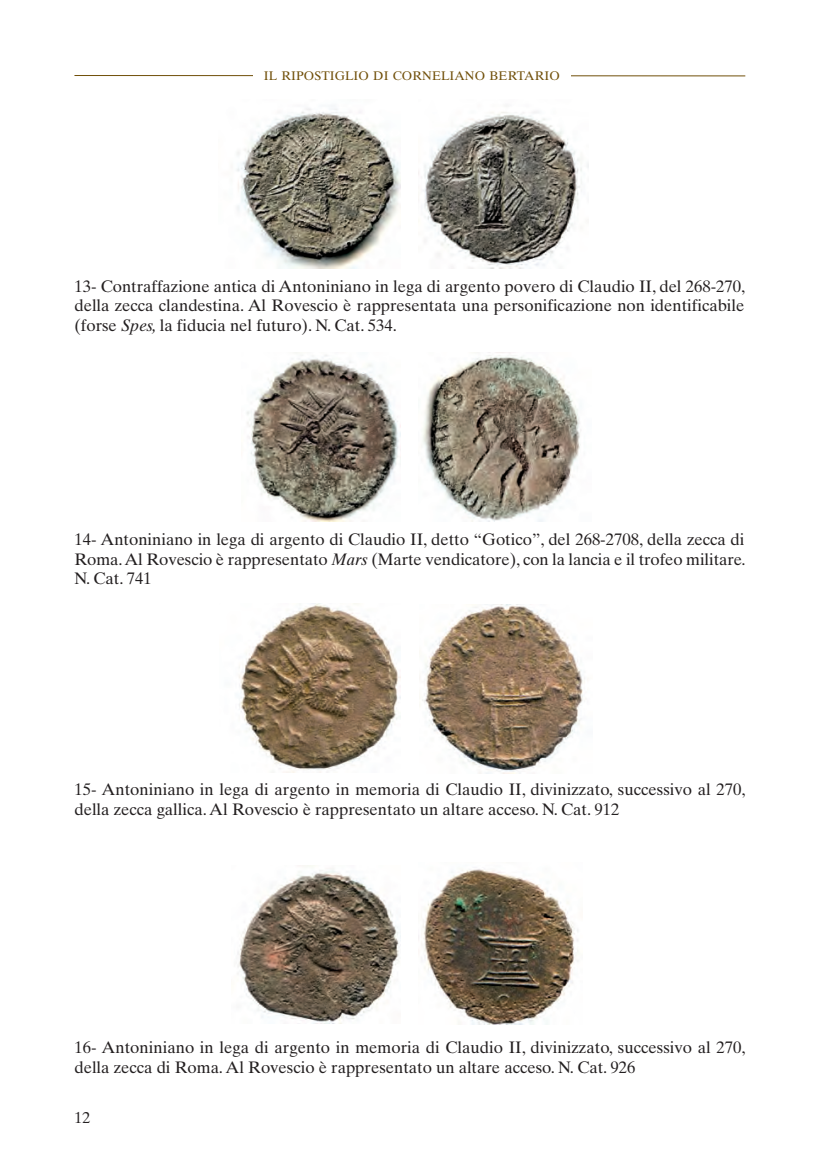
<style>
.page{position:relative;width:819px;height:1166px;background:#fff}
.page>*{position:absolute;margin:0;border:0;box-sizing:border-box;transform-origin:0 0}
.t1{font:16.62px/19.9px "Times Ten";color:#231f20;text-align:justify}
.t2{font:15.75px "Times Ten";color:#231f20}
.t3{font:12.42px "Times Ten";letter-spacing:.005em;color:#704f09}
.s1{font-style:italic}
</style>
<div class="page">
<hr style="left:74px;top:75px;width:671px;height:1px;background:#704f09">
<div style="left:253px;top:67px;width:317px;height:21px;background:#fff"></div>
<img style="left:237px;top:108px;width:163px;height:160px">
<img style="left:423px;top:111px;width:165px;height:157px">
<img style="left:247px;top:352px;width:153px;height:169px">
<img style="left:423px;top:355px;width:158px;height:166px">
<img style="left:239px;top:604px;width:161px;height:168px">
<img style="left:419px;top:604px;width:166px;height:169px">
<img style="left:237px;top:865px;width:163px;height:158px">
<img style="left:421px;top:869px;width:157px;height:155px">
<p class="t3" style="left:264px;top:71px;width:297px">IL RIPOSTIGLIO DI CORNELIANO BERTARIO</p>
<p class="t1" style="left:74px;top:277px;width:672px">13- Contraffazione antica di Antoniniano in lega di argento povero di Claudio II, del 268-270, della zecca clandestina. Al Rovescio è rappresentata una personificazione non identificabile (forse <span class="s1">Spes,</span> la fiducia nel futuro). N. Cat. 534.</p>
<p class="t1" style="left:74px;top:530px;width:672px">14- Antoniniano in lega di argento di Claudio II, detto “Gotico”, del 268-2708, della zecca di Roma. Al Rovescio è rappresentato <span class="s1">Mars</span> (Marte vendicatore), con la lancia e il trofeo militare.<br>N. Cat. 741</p>
<p class="t1" style="left:74px;top:781px;width:672px">15- Antoniniano in lega di argento in memoria di Claudio II, divinizzato, successivo al 270, della zecca gallica. Al Rovescio è rappresentato un altare acceso. N. Cat. 912</p>
<p class="t1" style="left:74px;top:1039px;width:672px">16- Antoniniano in lega di argento in memoria di Claudio II, divinizzato, successivo al 270, della zecca di Roma. Al Rovescio è rappresentato un altare acceso. N. Cat. 926</p>
<p class="t2" style="left:74px;top:1111px;width:17px">12</p>
</div>
